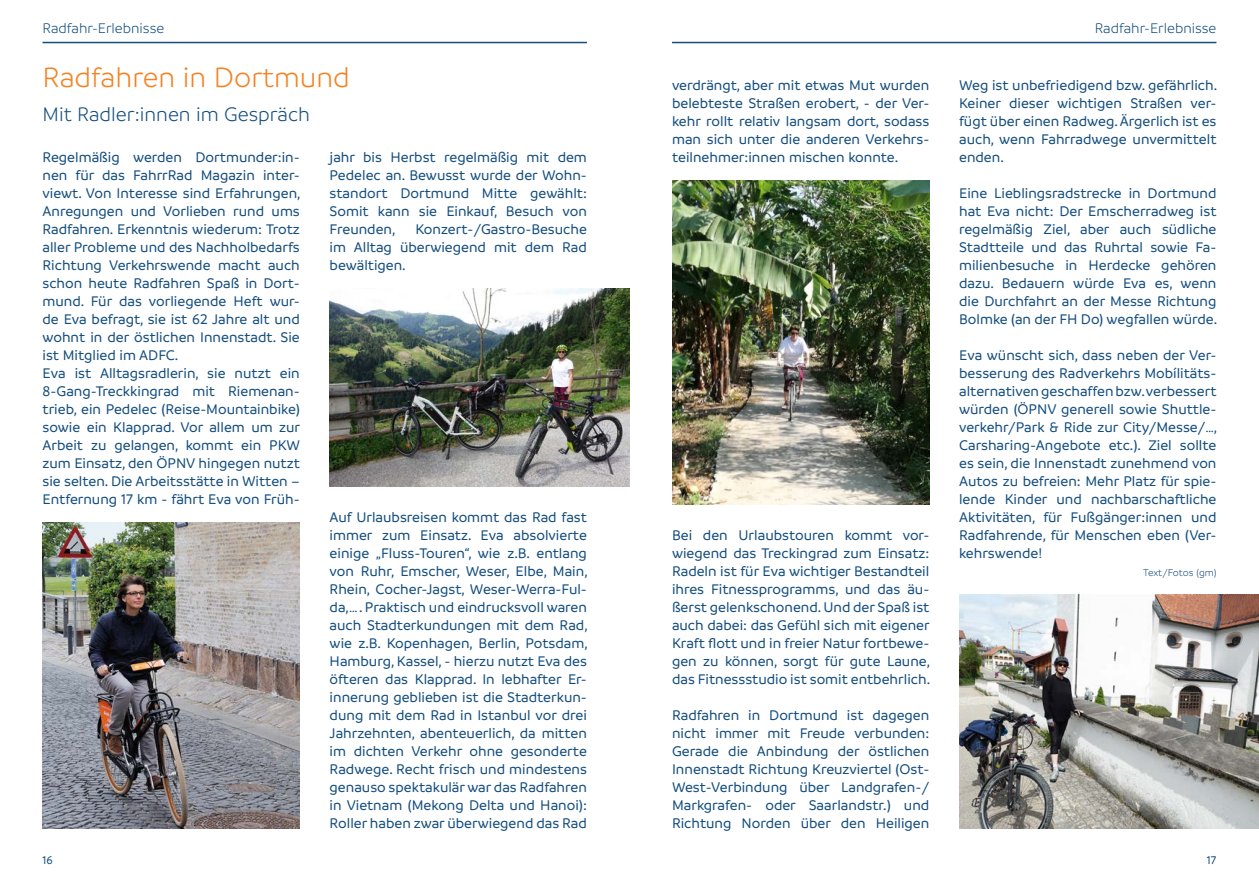
<style>
.page{position:relative;width:1259px;height:893px;background:#fff}
.page>*{position:absolute;margin:0;border:0;box-sizing:border-box;transform-origin:0 0}
.Überschriften_groß{font:300 30px "Branding";color:#f58220}
.Überschriften_klein{font:300 21px "Branding";color:#134d7e}
.Fließtext{font:500 15px/18px "Branding";color:#134d7e;text-align:justify}
.Fließtext-2{font:300 15px "Branding";color:#134d7e}
.t1{font:500 12px "Branding";color:#134d7e}
.Bild_Unterschriften{font:300 10.5px "Branding";letter-spacing:-.005em;color:#134d7e}
</style>
<div class="page">
<hr style="left:672px;top:42px;width:544px;height:1px;background:#134d7e">
<hr style="left:43px;top:42px;width:544px;height:1px;background:#134d7e">
<img style="left:330px;top:288px;width:299px;height:198px">
<img style="left:43px;top:522px;width:257px;height:306px">
<img style="left:672px;top:181px;width:257px;height:323px">
<img style="left:959px;top:594px;width:300px;height:234px">
<p class="Fließtext-2" style="left:43px;top:21px;width:123px">Radfahr-Erlebnisse</p>
<p class="Überschriften_groß" style="left:43px;top:62px;width:309px">Radfahren in Dortmund</p>
<p class="Überschriften_klein" style="left:43px;top:103px;width:269px">Mit Radler:innen im Gespräch</p>
<p class="Fließtext" style="left:43px;top:148px;width:260px">Regelmäßig werden Dortmunder:in&shy;nen für das FahrrRad Magazin inter&shy;viewt. Von Interesse sind Erfahrungen, Anregungen und Vorlieben rund ums Radfahren. Erkenntnis wiederum: Trotz aller Probleme und des Nachholbedarfs Richtung Verkehrswende macht auch schon heute Radfahren Spaß in Dort&shy;mund. Für das vorliegende Heft wur&shy;de Eva befragt, sie ist 62 Jahre alt und wohnt in der östlichen Innenstadt. Sie ist Mitglied im ADFC.</p>
<p class="Fließtext" style="left:43px;top:364px;width:259px">Eva ist Alltagsradlerin, sie nutzt ein 8-Gang-Treckkingrad mit Riemenan&shy;trieb, ein Pedelec (Reise-Mountainbike) sowie ein Klapprad. Vor allem um zur Arbeit zu gelangen, kommt ein PKW zum Einsatz, den ÖPNV hingegen nutzt sie selten. Die Arbeitsstätte in Witten – Entfernung 17 km - fährt Eva von Früh-</p>
<p class="Fließtext" style="left:330px;top:148px;width:259px">jahr bis Herbst regelmäßig mit dem Pedelec an. Bewusst wurde der Wohn&shy;standort Dortmund Mitte gewählt:<br>Somit kann sie Einkauf, Besuch von Freunden,</p>
<p class="Fließtext" style="left:330px;top:220px;width:259px;text-indent:86px">Konzert-/Gastro-Besuche im Alltag überwiegend mit dem Rad bewältigen.</p>
<p class="Fließtext" style="left:330px;top:508px;width:260px">Auf Urlaubsreisen kommt das Rad fast immer zum Einsatz. Eva absolvierte einige „Fluss-Touren“, wie z.B. entlang von Ruhr, Emscher, Weser, Elbe, Main, Rhein, Cocher-Jagst, Weser-Werra-Ful&shy;da,… . Praktisch und eindrucksvoll waren auch Stadterkundungen mit dem Rad, wie z.B. Kopenhagen, Berlin, Potsdam, Hamburg, Kassel, - hierzu nutzt Eva des öfteren das Klapprad. In lebhafter Er&shy;innerung geblieben ist die Stadterkun&shy;dung mit dem Rad in Istanbul vor drei Jahrzehnten, abenteuerlich, da mitten im dichten Verkehr ohne gesonderte Radwege. Recht frisch und mindestens genauso spektakulär war das Radfahren in Vietnam (Mekong Delta und Hanoi):<br>Roller haben zwar überwiegend das Rad</p>
<p class="Fließtext" style="left:672px;top:76px;width:259px">verdrängt, aber mit etwas Mut wurden belebteste Straßen erobert, - der Ver&shy;kehr rollt relativ langsam dort, sodass man sich unter die anderen Verkehrs&shy;teilnehmer:innen mischen konnte.</p>
<p class="Fließtext" style="left:672px;top:526px;width:260px">Bei den Urlaubstouren kommt vor&shy;wiegend das Treckingrad zum Einsatz:<br>Radeln ist für Eva wichtiger Bestandteil ihres Fitnessprogramms, und das äu&shy;ßerst gelenkschonend. Und der Spaß ist auch dabei: das Gefühl sich mit eigener Kraft flott und in freier Natur fortbewe&shy;gen zu können, sorgt für gute Laune, das Fitnessstudio ist somit entbehrlich.</p>
<p class="Fließtext" style="left:672px;top:706px;width:259px">Radfahren in Dortmund ist dagegen nicht immer mit Freude verbunden:<br>Gerade die Anbindung der östlichen Innenstadt Richtung Kreuzviertel (Ost-West-Verbindung über Landgrafen-/ Markgrafen- oder Saarlandstr.) und Richtung Norden über den Heiligen</p>
<p class="Fließtext-2" style="left:1094px;top:21px;width:123px">Radfahr-Erlebnisse</p>
<p class="Fließtext" style="left:959px;top:76px;width:260px">Weg ist unbefriedigend bzw. gefährlich.<br>Keiner dieser wichtigen Straßen ver&shy;fügt über einen Radweg. Ärgerlich ist es auch, wenn Fahrradwege unvermittelt enden.</p>
<p class="Fließtext" style="left:959px;top:184px;width:260px">Eine Lieblingsradstrecke in Dortmund hat Eva nicht: Der Emscherradweg ist regelmäßig Ziel, aber auch südliche Stadtteile und das Ruhrtal sowie Fa&shy;milienbesuche in Herdecke gehören dazu. Bedauern würde Eva es, wenn die Durchfahrt an der Messe Richtung Bolmke (an der FH Do) wegfallen würde.</p>
<p class="Fließtext" style="left:959px;top:346px;width:260px">Eva wünscht sich, dass neben der Ver&shy;besserung des Radverkehrs Mobílitäts&shy;alternativen geschaffen bzw. verbessert würden (ÖPNV generell sowie Shuttle&shy;verkehr/Park &amp; Ride zur City/Messe/…, Carsharing-Angebote etc.). Ziel sollte es sein, die Innenstadt zunehmend von Autos zu befreien: Mehr Platz für spie&shy;lende Kinder und nachbarschaftliche Aktivitäten, für Fußgänger:innen und Radfahrende, für Menschen eben (Ver&shy;kehrswende!</p>
<p class="Bild_Unterschriften" style="left:1143px;top:567px;width:75px">Text/Fotos (gm)</p>
<p class="t1" style="left:43px;top:854px;width:12px">16</p>
<p class="t1" style="left:1207px;top:854px;width:11px">17</p>
</div>
